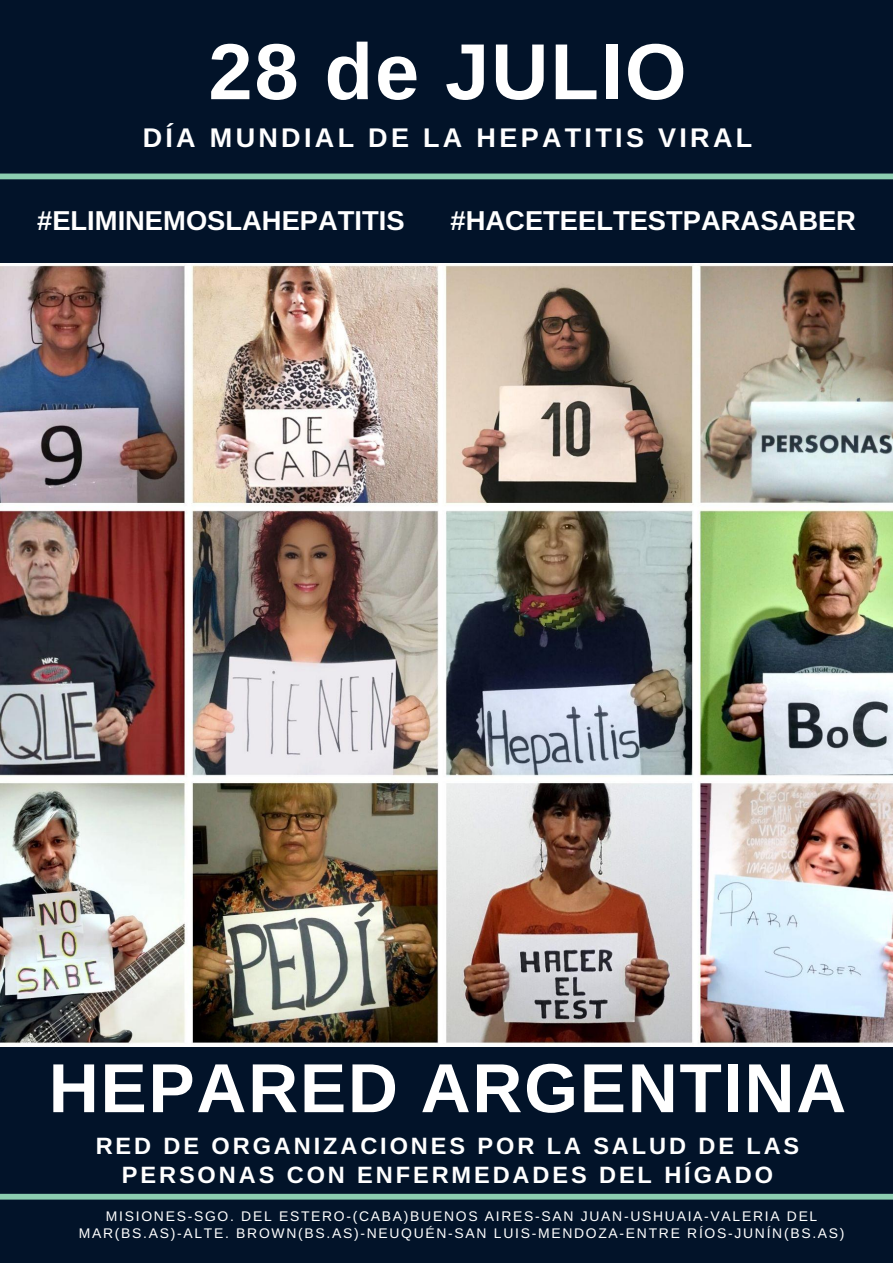
<style>
.page{position:relative;width:893px;height:1263px;background:#fff}
.page>*{position:absolute;margin:0;border:0;box-sizing:border-box;transform-origin:0 0}
.t1{font:700 79.43px "Arimo";letter-spacing:.025em;color:#fff}
.t2{font:700 69.38px "Arimo";letter-spacing:.025em;color:#fff}
.t3{font:700 27.38px "Arimo";color:#fff}
.t4{font:700 27px "Arimo";letter-spacing:.12em;color:#fff}
.t5{font:700 23.62px/29.2px "Arimo";letter-spacing:.125em;color:#fff;text-align:center}
.t6{font:13.95px/17.2px "Arimo";letter-spacing:.125em;color:#fff;text-align:center}
</style>
<div class="page">
<div style="left:0;top:0;width:893px;height:290px;background:#021329"></div>
<img style="left:0;top:264px;width:893px;height:783px">
<div style="left:0;top:1047px;width:893px;height:216px;background:#021329"></div>
<svg style="left:0;top:173px;width:893px;height:7px;background:#73ac98"></svg>
<svg style="left:0;top:1193px;width:893px;height:7px;background:#73ac98"></svg>
<h1 class="t1" style="left:208px;top:27px;width:479px">28 de JULIO</h1>
<h3 class="t4" style="left:143px;top:122px;width:611px">DÍA MUNDIAL DE LA HEPATITIS VIRAL</h3>
<h3 class="t3" style="left:37px;top:205px;width:369px">#ELIMINEMOSLAHEPATITIS</h3>
<h3 class="t3" style="left:450px;top:205px;width:407px">#HACETEELTESTPARASABER</h3>
<h2 class="t2" style="left:49px;top:1049px;width:799px">HEPARED ARGENTINA</h2>
<h3 class="t5" style="left:96px;top:1131px;width:705px">RED DE ORGANIZACIONES POR LA SALUD DE LAS<br>PERSONAS CON ENFERMEDADES DEL HÍGADO</h3>
<p class="t6" style="left:79px;top:1207px;width:767px">MISIONES-SGO. DEL ESTERO-(CABA)BUENOS AIRES-SAN JUAN-USHUAIA-VALERIA DEL<br>MAR(BS.AS)-ALTE. BROWN(BS.AS)-NEUQUÉN-SAN LUIS-MENDOZA-ENTRE RÍOS-JUNÍN(BS.AS)</p>
</div>
